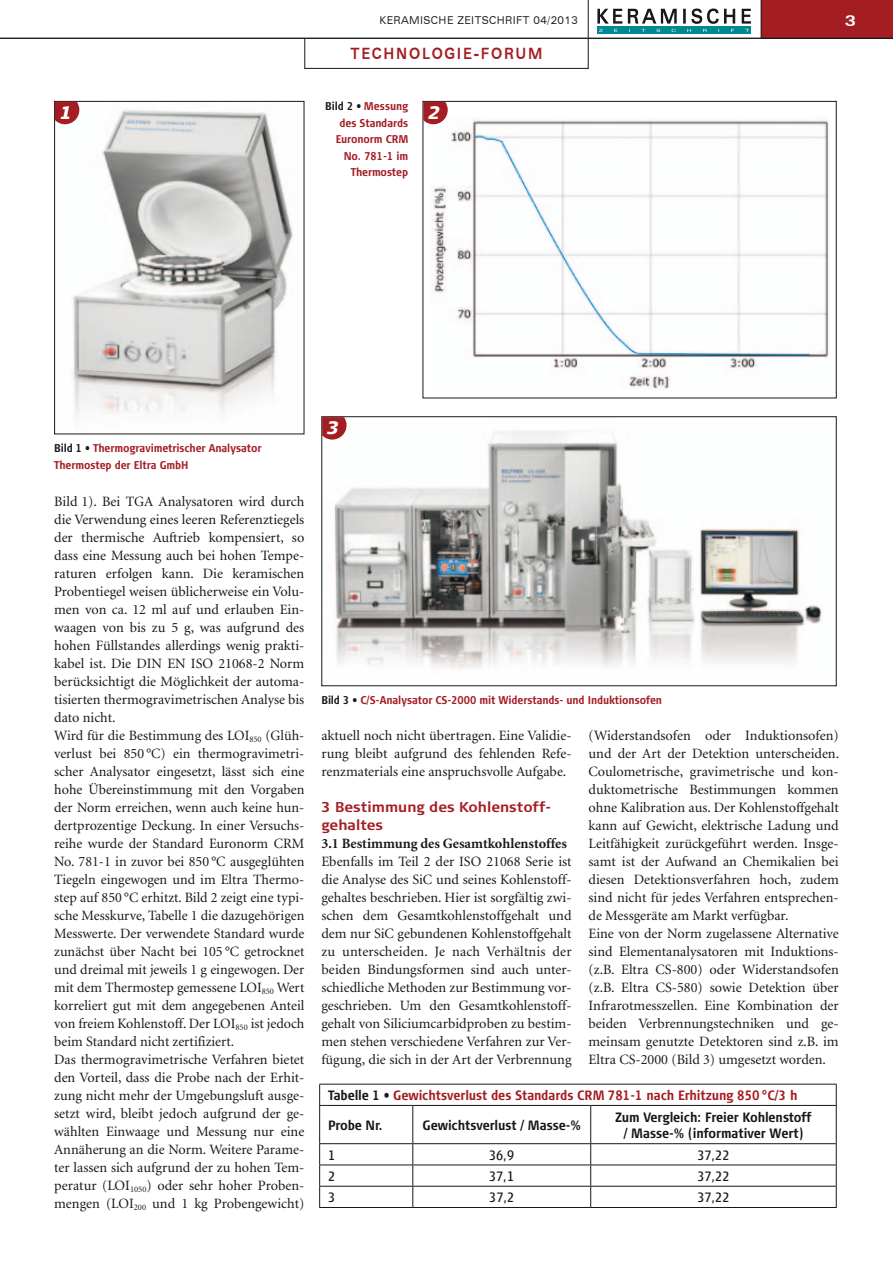
<style>
.page{position:relative;width:893px;height:1263px;background:#fff}
.page>*{position:absolute;margin:0;border:0;box-sizing:border-box;transform-origin:0 0}
.t1{font:italic 900 18px "Signa Column";color:#fff}
.t2{font:700 expanded 15.6px "Zurich BT";letter-spacing:.15em;color:#a41d23;scale:.77 1}
.t3{font:700 expanded 15px "Zurich BT";color:#fff}
.t4{font:14.25px/18px "Minion";color:#1a171c}
.t5{font:700 14.25px "Minion";color:#1a171c}
.t6{font:700 14.25px/18px "Signa Column";color:#a41d23}
.t7{font:700 13.5px/16.5px "Signa Cond Column";color:#1a171c;text-align:center}
.t8{font:700 13.5px "Signa Cond Column";color:#a41d23}
.t9{font:13.5px "Signa Cond Column";color:#1a171c}
.t10{font:700 11.25px/16.5px "Signa Cond Column";letter-spacing:-.01em;color:#a41d23}
.t11{font:expanded 10.8px "Zurich BT";letter-spacing:.05em;color:#1a171c;scale:.83 1}
.s1{color:#1a171c}
</style>
<div class="page">
<div style="left:304px;top:38px;width:285px;height:31px;border:1px solid #1a171c"></div>
<svg style="left:0;top:0;width:893px;height:39px"></svg>
<img style="left:63px;top:107px;width:230px;height:310px">
<div style="left:54px;top:101px;width:250px;height:333px;border:1px solid #1a171c"></div>
<svg style="left:55px;top:102px;width:24px;height:22px"></svg>
<img style="left:430px;top:119px;width:399px;height:271px">
<div style="left:423px;top:101px;width:414px;height:297px;border:1px solid #1a171c"></div>
<svg style="left:423px;top:102px;width:25px;height:22px"></svg>
<img style="left:334px;top:431px;width:489px;height:238px">
<div style="left:321px;top:416px;width:516px;height:270px;border:1px solid #1a171c"></div>
<svg style="left:322px;top:417px;width:25px;height:23px"></svg>
<hr style="left:319px;top:1084px;width:94px;height:1px;background:#1a171c">
<svg style="left:319px;top:1084px;width:1px;height:21px"></svg>
<hr style="left:413px;top:1084px;width:178px;height:1px;background:#1a171c">
<hr style="left:591px;top:1084px;width:246px;height:1px;background:#1a171c">
<svg style="left:836px;top:1084px;width:1px;height:21px"></svg>
<hr style="left:319px;top:1105px;width:94px;height:1px;background:#1a171c">
<hr style="left:319px;top:1106px;width:1px;height:37px;background:#1a171c">
<hr style="left:413px;top:1105px;width:178px;height:1px;background:#1a171c">
<hr style="left:412px;top:1106px;width:1px;height:37px;background:#1a171c">
<hr style="left:591px;top:1105px;width:246px;height:1px;background:#1a171c">
<hr style="left:590px;top:1106px;width:1px;height:37px;background:#1a171c">
<hr style="left:836px;top:1106px;width:1px;height:37px;background:#1a171c">
<hr style="left:319px;top:1143px;width:94px;height:1px;background:#1a171c">
<hr style="left:413px;top:1143px;width:178px;height:1px;background:#1a171c">
<hr style="left:591px;top:1143px;width:246px;height:1px;background:#1a171c">
<hr style="left:319px;top:1164px;width:94px;height:1px;background:#1a171c">
<hr style="left:413px;top:1164px;width:178px;height:1px;background:#1a171c">
<hr style="left:591px;top:1164px;width:246px;height:1px;background:#1a171c">
<hr style="left:319px;top:1186px;width:94px;height:1px;background:#1a171c">
<svg style="left:319px;top:1144px;width:1px;height:63px"></svg>
<hr style="left:413px;top:1186px;width:178px;height:1px;background:#1a171c">
<svg style="left:412px;top:1144px;width:1px;height:63px"></svg>
<hr style="left:591px;top:1186px;width:246px;height:1px;background:#1a171c">
<svg style="left:590px;top:1144px;width:1px;height:63px"></svg>
<svg style="left:836px;top:1144px;width:1px;height:63px"></svg>
<hr style="left:319px;top:1207px;width:94px;height:1px;background:#1a171c">
<hr style="left:413px;top:1207px;width:178px;height:1px;background:#1a171c">
<hr style="left:591px;top:1207px;width:246px;height:1px;background:#1a171c">
<p class="t11" style="left:380px;top:13px;width:241px">KERAMISCHE ZEITSCHRIFT 04/2013</p>
<p class="t2" style="left:350px;top:44px;width:251px">TECHNOLOGIE-FORUM</p>
<p class="t1" style="left:59px;top:101px;width:15px">1</p>
<p class="t10" style="left:325px;top:98px;width:84px;text-align:right"><span class="s1">Bild 2 •</span> Messung des Standards<br>Euronorm CRM<br>No. 781-1 im<br>Thermostep</p>
<p class="t1" style="left:428px;top:101px;width:15px">2</p>
<p class="t10" style="left:54px;top:440px;width:209px"><span class="s1">Bild 1 •</span> Thermogravimetrischer Analysator<br>Thermostep der Eltra GmbH</p>
<p class="t1" style="left:326px;top:416px;width:15px">3</p>
<p class="t3" style="left:845px;top:12px;width:13px">3</p>
<p class="t4" style="left:54px;top:493px;width:252px">Bild 1). Bei TGA Analysatoren wird durch die Verwendung eines leeren Referenztiegels der thermische Auftrieb kompensiert, so dass eine Messung auch bei hohen Tempe&shy;raturen erfolgen kann. Die keramischen Probentiegel weisen üblicherweise ein Volu&shy;men von ca. 12 ml auf und erlauben Ein&shy;waagen von bis zu 5 g, was aufgrund des hohen Füllstandes allerdings wenig prakti&shy;kabel ist. Die DIN EN ISO 21068-2 Norm berücksichtigt die Möglichkeit der automa&shy;tisierten thermogravimetrischen Analyse bis dato nicht.<br>Wird für die Bestimmung des LOI<sub>850</sub> (Glüh&shy;verlust bei 850 °C) ein thermogravimetri&shy;scher Analysator eingesetzt, lässt sich eine hohe Übereinstimmung mit den Vorgaben der Norm erreichen, wenn auch keine hun&shy;dertprozentige Deckung. In einer Versuchs&shy;reihe wurde der Standard Euronorm CRM No. 781-1 in zuvor bei 850 °C ausgeglühten Tiegeln eingewogen und im Eltra Thermo&shy;step auf 850 °C erhitzt. Bild 2 zeigt eine typi&shy;sche Messkurve, Tabelle 1 die dazugehörigen Messwerte. Der verwendete Standard wurde zunächst über Nacht bei 105 °C getrocknet und dreimal mit jeweils 1 g eingewogen. Der mit dem Thermostep gemessene LOI<sub>850</sub> Wert korreliert gut mit dem angegebenen Anteil von freiem Kohlenstoff. Der LOI<sub>850</sub> ist jedoch beim Standard nicht zertifiziert.<br>Das thermogravimetrische Verfahren bietet den Vorteil, dass die Probe nach der Erhit&shy;zung nicht mehr der Umgebungsluft ausge&shy;setzt wird, bleibt jedoch aufgrund der ge&shy;wählten Einwaage und Messung nur eine Annäherung an die Norm. Weitere Parame&shy;ter lassen sich aufgrund der zu hohen Tem&shy;peratur (LOI<sub>1050</sub>) oder sehr hoher Proben&shy;mengen (LOI<sub>200</sub> und 1 kg Probengewicht)</p>
<p class="t10" style="left:321px;top:692px;width:342px"><span class="s1">Bild 3 •</span> C/S-Analysator CS-2000 mit Widerstands- und Induktionsofen</p>
<p class="t4" style="left:321px;top:727px;width:252px;text-align:justify">aktuell noch nicht übertragen. Eine Validie&shy;rung bleibt aufgrund des fehlenden Refe&shy;renzmaterials eine anspruchsvolle Aufgabe.</p>
<p class="t6" style="left:321px;top:798px;width:231px">3 Bestimmung des Kohlenstoff&shy;gehaltes</p>
<p class="t5" style="left:321px;top:836px;width:247px">3.1 Bestimmung des Gesamtkohlenstoffes</p>
<p class="t4" style="left:321px;top:853px;width:252px">Ebenfalls im Teil 2 der ISO 21068 Serie ist die Analyse des SiC und seines Kohlenstoff&shy;gehaltes beschrieben. Hier ist sorgfältig zwi&shy;schen dem Gesamtkohlenstoffgehalt und dem nur SiC gebundenen Kohlenstoffgehalt zu unterscheiden. Je nach Verhältnis der beiden Bindungsformen sind auch unter&shy;schiedliche Methoden zur Bestimmung vor&shy;geschrieben. Um den Gesamtkohlenstoff&shy;gehalt von Siliciumcarbidproben zu bestim&shy;men stehen verschiedene Verfahren zur Ver&shy;fügung, die sich in der Art der Verbrennung</p>
<p class="t4" style="left:589px;top:727px;width:252px">(Widerstandsofen oder Induktionsofen) und der Art der Detektion unterscheiden.<br>Coulometrische, gravimetrische und kon&shy;duktometrische Bestimmungen kommen ohne Kalibration aus. Der Kohlenstoffgehalt kann auf Gewicht, elektrische Ladung und Leitfähigkeit zurückgeführt werden. Insge&shy;samt ist der Aufwand an Chemikalien bei diesen Detektionsverfahren hoch, zudem sind nicht für jedes Verfahren entsprechen&shy;de Messgeräte am Markt verfügbar.<br>Eine von der Norm zugelassene Alternative sind Elementanalysatoren mit Induktions-(z.B. Eltra CS-800) oder Widerstandsofen (z.B. Eltra CS-580) sowie Detektion über Infrarotmesszellen. Eine Kombination der beiden Verbrennungstechniken und ge&shy;meinsam genutzte Detektoren sind z.B. im Eltra CS-2000 (Bild 3) umgesetzt worden.</p>
<p class="t8" style="left:328px;top:1088px;width:471px"><span class="s1">Tabelle 1 •</span> Gewichtsverlust des Standards CRM 781-1 nach Erhitzung 850 °C/3 h</p>
<p class="t7" style="left:328px;top:1117px;width:56px">Probe Nr.</p>
<p class="t7" style="left:422px;top:1117px;width:160px">Gewichtsverlust / Masse-%</p>
<p class="t7" style="left:615px;top:1109px;width:198px">Zum Vergleich: Freier Kohlenstoff / Masse-% (informativer Wert)</p>
<p class="t9" style="left:328px;top:1147px;width:9px">1</p>
<p class="t9" style="left:489px;top:1147px;width:27px">36,9</p>
<p class="t9" style="left:697px;top:1147px;width:34px">37,22</p>
<p class="t9" style="left:328px;top:1169px;width:9px">2</p>
<p class="t9" style="left:489px;top:1169px;width:27px">37,1</p>
<p class="t9" style="left:697px;top:1169px;width:34px">37,22</p>
<p class="t9" style="left:328px;top:1190px;width:9px">3</p>
<p class="t9" style="left:489px;top:1190px;width:26px">37,2</p>
<p class="t9" style="left:697px;top:1190px;width:34px">37,22</p>
</div>
